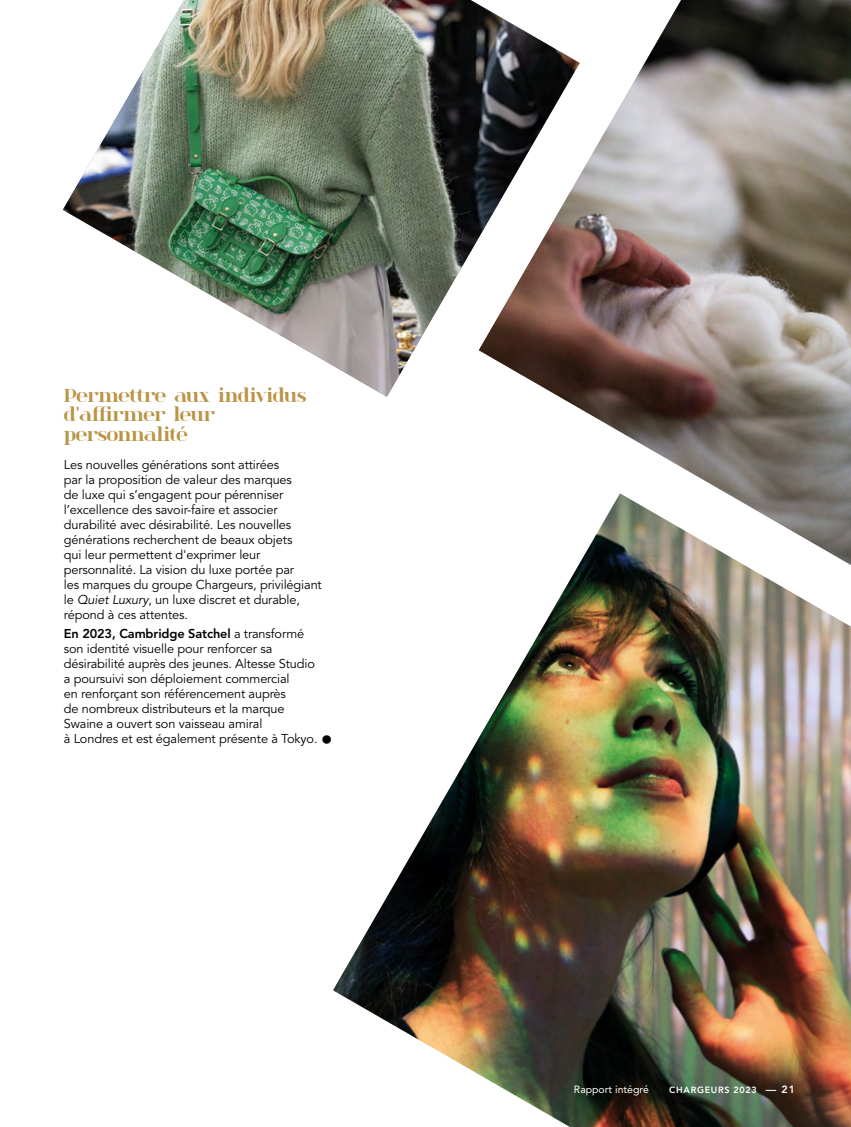
<style>
.page{position:relative;width:851px;height:1127px;background:#fff}
.page>*{position:absolute;margin:0;border:0;box-sizing:border-box;transform-origin:0 0}
.t1{font:700 19.5px/19.5px "spinwerad";letter-spacing:-.015em;color:#bb9446}
.t2{font:12.75px/15px "Avenir LT Std";letter-spacing:-.01em;color:#000}
.t3{font:10.5px "Avenir LT Std";color:#fff}
.t4{font:800 10.5px "Avenir LT Std";color:#fff}
.t5{font:800 9px "Avenir LT Std";letter-spacing:.075em;color:#fff}
.s1{font-style:italic}
.s2{font-weight:800}
.s3{font-size:24px}
</style>
<div class="page">
<img style="left:560px;top:0;width:290px;height:493px">
<img style="left:333px;top:493px;width:517px;height:634px">
<img style="left:63px;top:0;width:516px;height:397px">
<p class="t1" style="left:64px;top:385px;width:244px">Permettre aux individus d'affirmer leur personnalité</p>
<p class="t2" style="left:64px;top:457px;width:259px">Les nouvelles générations sont attirées<br>par la proposition de valeur des marques<br>de luxe qui s’engagent pour pérenniser l’excellence des savoir-faire et associer durabilité avec désirabilité. Les nouvelles générations recherchent de beaux objets<br>qui leur permettent d'exprimer leur personnalité. La vision du luxe portée par<br>les marques du groupe Chargeurs, privilégiant le <span class="s1">Quiet Luxury</span>, un luxe discret et durable, répond à ces attentes.</p>
<p class="t2" style="left:64px;top:626px;width:270px"><span class="s2">En 2023, Cambridge Satchel</span> a transformé<br>son identité visuelle pour renforcer sa désirabilité auprès des jeunes. Altesse Studio<br>a poursuivi son déploiement commercial<br>en renforçant son référencement auprès<br>de nombreux distributeurs et la marque<br>Swaine a ouvert son vaisseau amiral<br>à Londres et est également présente à Tokyo. <span class="s3">•</span></p>
<p class="t3" style="left:574px;top:1083px;width:76px">Rapport intégré</p>
<p class="t5" style="left:669px;top:1084px;width:89px">CHARGEURS 2023</p>
<p class="t4" style="left:765px;top:1083px;width:31px">— 21</p>
</div>
